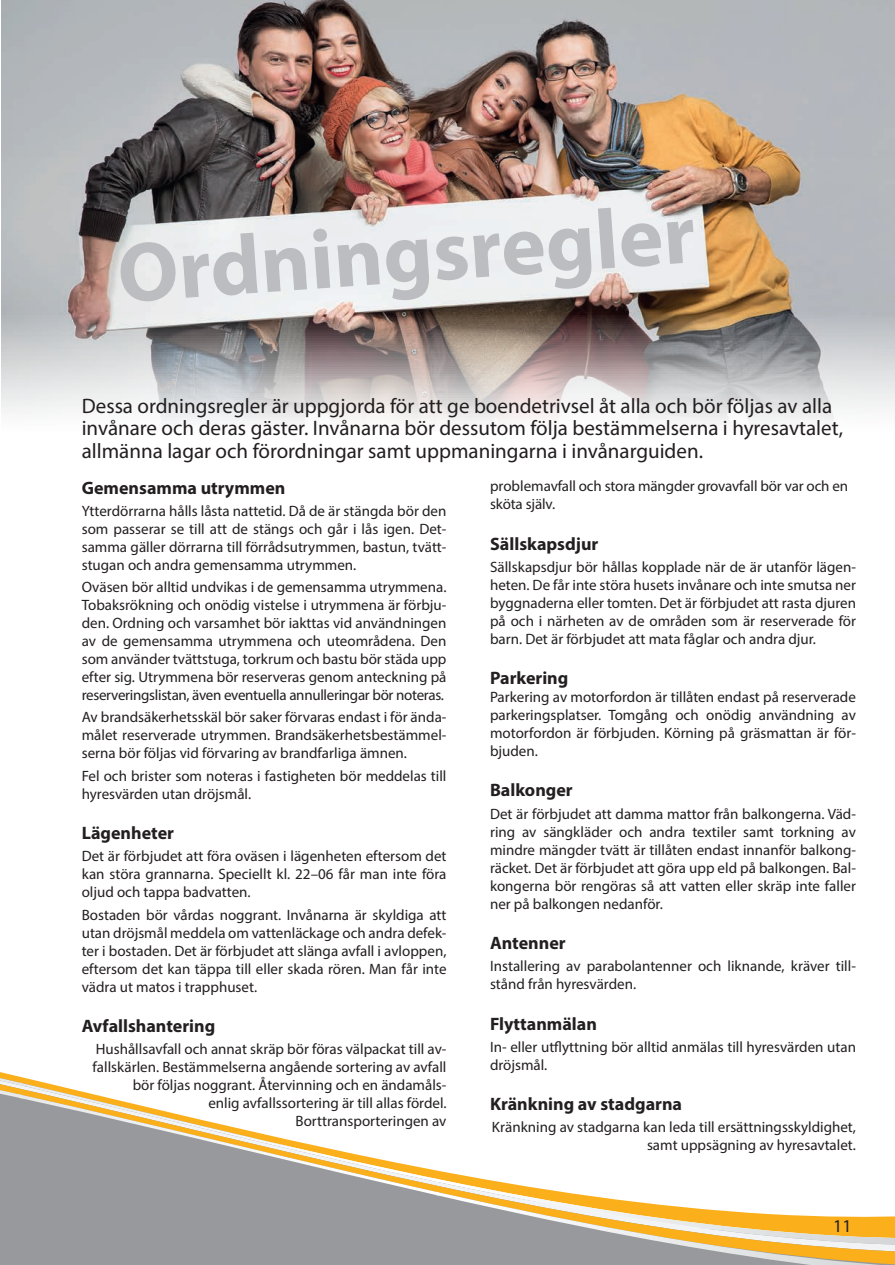
<style>
.page{position:relative;width:895px;height:1265px;background:#fff}
.page>*{position:absolute;margin:0;border:0;box-sizing:border-box;transform-origin:0 0}
.t1{font:700 84.75px "Myriad Hebrew";color:#bcbdc0}
.t2{font:21px/22.5px "Myriad Pro";color:#231f20}
.t3{font:700 18px "Myriad Hebrew";color:#231f20}
.t4{font:18px "Myriad Pro";color:#231f20}
.t5{font:15px/18px "Myriad Pro";color:#231f20;text-align:justify}
</style>
<div class="page">
<img style="left:2px;top:0;width:892px;height:421px">
<svg style="left:0;top:1085px;width:894px;height:179px"></svg>
<h1 class="t1" style="left:114px;top:226px;width:580px;rotate:-4deg">Ordningsregler</h1>
<p class="t2" style="left:82px;top:394px;width:762px">Dessa ordningsregler är uppgjorda för att ge boendetrivsel åt alla och bör följas av alla invånare och deras gäster. Invånarna bör dessutom följa bestämmelserna i hyresavtalet, allmänna lagar och förordningar samt uppmaningarna i invånarguiden.</p>
<p class="t3" style="left:82px;top:477px;width:205px">Gemensamma utrymmen</p>
<p class="t5" style="left:82px;top:501px;width:366px">Ytterdörrarna hålls låsta nattetid. Då de är stängda bör den som passerar se till att de stängs och går i lås igen. Det&shy;samma gäller dörrarna till förrådsutrymmen, bastun, tvätt&shy;stugan och andra gemensamma utrymmen.</p>
<p class="t5" style="left:82px;top:578px;width:366px">Oväsen bör alltid undvikas i de gemensamma utrymmena.<br>Tobaksrökning och onödig vistelse i utrymmena är förbju&shy;den. Ordning och varsamhet bör iakttas vid användningen av de gemensamma utrymmena och uteområdena. Den som använder tvättstuga, torkrum och bastu bör städa upp efter sig. Utrymmena bör reserveras genom anteckning på reserveringslistan, även eventuella annulleringar bör noteras.</p>
<p class="t5" style="left:82px;top:708px;width:366px">Av brandsäkerhetsskäl bör saker förvaras endast i för ända&shy;målet reserverade utrymmen. Brandsäkerhetsbestämmel&shy;serna bör följas vid förvaring av brandfarliga ämnen.</p>
<p class="t5" style="left:82px;top:766px;width:366px">Fel och brister som noteras i fastigheten bör meddelas till hyresvärden utan dröjsmål.</p>
<p class="t3" style="left:82px;top:822px;width:94px">Lägenheter</p>
<p class="t5" style="left:82px;top:847px;width:366px">Det är förbjudet att föra oväsen i lägenheten eftersom det kan störa grannarna. Speciellt kl. 22–06 får man inte föra oljud och tappa badvatten.</p>
<p class="t5" style="left:82px;top:905px;width:366px">Bostaden bör vårdas noggrant. Invånarna är skyldiga att utan dröjsmål meddela om vattenläckage och andra defek&shy;ter i bostaden. Det är förbjudet att slänga avfall i avloppen, eftersom det kan täppa till eller skada rören. Man får inte vädra ut matos i trapphuset.</p>
<p class="t3" style="left:82px;top:1015px;width:135px">Avfallshantering</p>
<p class="t5" style="left:92px;top:1039px;width:355px;text-align:right">Hushållsavfall och annat skräp bör föras välpackat till av&shy;fallskärlen. Bestämmelserna angående sortering av avfall bör följas noggrant. Återvinning och en ändamåls-<br>enlig avfallssortering är till allas fördel.<br>Borttransporteringen av</p>
<p class="t5" style="left:490px;top:477px;width:359px">problemavfall och stora mängder grovavfall bör var och en sköta själv.</p>
<p class="t3" style="left:490px;top:533px;width:110px">Sällskapsdjur</p>
<p class="t5" style="left:490px;top:557px;width:367px">Sällskapsdjur bör hållas kopplade när de är utanför lägen&shy;heten. De får inte störa husets invånare och inte smutsa ner byggnaderna eller tomten. Det är förbjudet att rasta djuren på och i närheten av de områden som är reserverade för barn. Det är förbjudet att mata fåglar och andra djur.</p>
<p class="t3" style="left:490px;top:668px;width:80px">Parkering</p>
<p class="t5" style="left:490px;top:688px;width:367px">Parkering av motorfordon är tillåten endast på reserverade parkeringsplatser. Tomgång och onödig användning av motorfordon är förbjuden. Körning på gräsmattan är för&shy;bjuden.</p>
<p class="t3" style="left:490px;top:780px;width:84px">Balkonger</p>
<p class="t5" style="left:490px;top:804px;width:367px">Det är förbjudet att damma mattor från balkongerna. Väd&shy;ring av sängkläder och andra textiler samt torkning av mindre mängder tvätt är tillåten endast innanför balkong&shy;räcket. Det är förbjudet att göra upp eld på balkongen. Bal&shy;kongerna bör rengöras så att vatten eller skräp inte faller ner på balkongen nedanför.</p>
<p class="t3" style="left:490px;top:932px;width:77px">Antenner</p>
<p class="t5" style="left:490px;top:957px;width:367px">Installering av parabolantenner och liknande, kräver till&shy;stånd från hyresvärden.</p>
<p class="t3" style="left:490px;top:1013px;width:108px">Flyttanmälan</p>
<p class="t5" style="left:490px;top:1037px;width:367px">In- eller utflyttning bör alltid anmälas till hyresvärden utan dröjsmål.</p>
<p class="t3" style="left:490px;top:1093px;width:193px">Kränkning av stadgarna</p>
<p class="t5" style="left:492px;top:1118px;width:365px;text-align:right">Kränkning av stadgarna kan leda till ersättningsskyldighet, samt uppsägning av hyresavtalet.</p>
<p class="t4" style="left:833px;top:1214px;width:20px">11</p>
</div>
